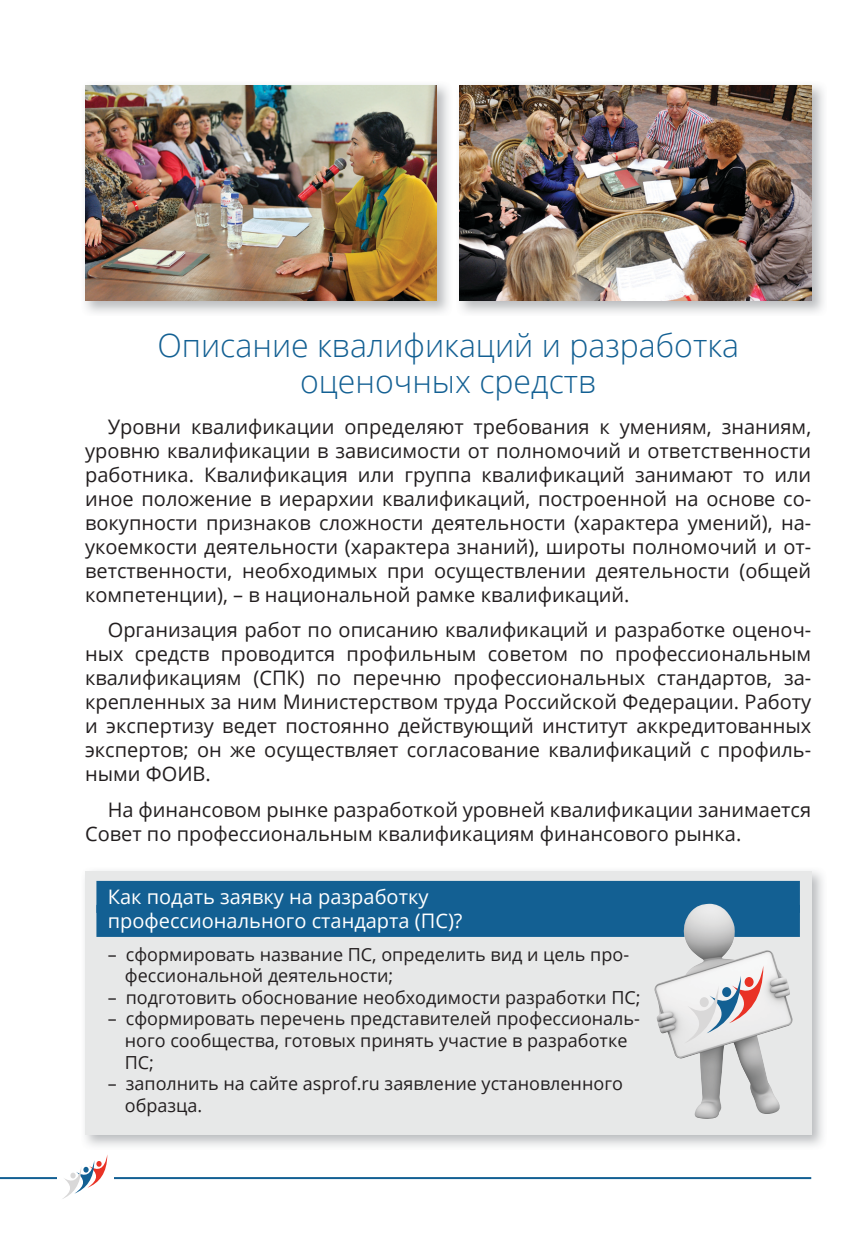
<style>
.page{position:relative;width:868px;height:1248px;background:#fff}
.page>*{position:absolute;margin:0;border:0;box-sizing:border-box;transform-origin:0 0}
.t1{font:300 32px/35.2px "Open Sans";color:#136093;text-align:center}
.t2{font:20px/24px "Open Sans";color:#231f20;text-align:justify}
.t3{font:20px/24px "Open Sans";color:#fff}
.t4{font:18px/21.6px "Open Sans";color:#231f20}
</style>
<div class="page">
<hr style="left:0;top:1176px;width:811px;height:2px;background:#136093">
<div style="left:57px;top:1165px;width:56px;height:23px;background:#fff"></div>
<svg style="left:62px;top:1156px;width:45px;height:43px"></svg>
<img style="left:85px;top:871px;width:738px;height:275px">
<div style="left:85px;top:871px;width:726px;height:263px;background:#e7e8e8"></div>
<div style="left:96px;top:880px;width:703px;height:32px;background:#136093"></div>
<div style="left:96px;top:904px;width:703px;height:32px;background:#136093"></div>
<img style="left:85px;top:85px;width:364px;height:228px">
<img style="left:85px;top:85px;width:352px;height:215px">
<img style="left:459px;top:85px;width:365px;height:228px">
<img style="left:459px;top:85px;width:352px;height:215px">
<img style="left:654px;top:903px;width:138px;height:215px">
<svg style="left:684px;top:965px;width:79px;height:78px"></svg>
<h1 class="t1" style="left:157px;top:327px;width:583px">Описание квалификаций и разработка оценочных средств</h1>
<p class="t2" style="left:85px;top:414px;width:727px;text-indent:23px">Уровни квалификации определяют требования к умениям, знаниям, уровню квалификации в зависимости от полномочий и ответственности работника. Квалификация или группа квалификаций занимают то или иное положение в иерархии квалификаций, построенной на основе со&shy;вокупности признаков сложности деятельности (характера умений), на&shy;укоемкости деятельности (характера знаний), широты полномочий и от&shy;ветственности, необходимых при осуществлении деятельности (общей компетенции), – в национальной рамке квалификаций.</p>
<p class="t2" style="left:85px;top:617px;width:727px;text-indent:23px">Организация работ по описанию квалификаций и разработке оценоч&shy;ных средств проводится профильным советом по профессиональным квалификациям (СПК) по перечню профессиональных стандартов, за&shy;крепленных за ним Министерством труда Российской Федерации. Работу и экспертизу ведет постоянно действующий институт аккредитованных экспертов; он же осуществляет согласование квалификаций с профиль&shy;ными ФОИВ.</p>
<p class="t2" style="left:85px;top:796px;width:727px;text-indent:23px">На финансовом рынке разработкой уровней квалификации занимается<br>Совет по профессиональным квалификациям финансового рынка.</p>
<p class="t3" style="left:108px;top:883px;width:356px">Как подать заявку на разработку профессионального стандарта (ПС)?</p>
<p class="t4" style="left:125px;top:942px;width:506px;text-indent:-17px">– сформировать название ПС, определить вид и цель про&shy;фессиональной деятельности;</p>
<p class="t4" style="left:108px;top:985px;width:534px">– подготовить обоснование необходимости разработки ПС;</p>
<p class="t4" style="left:125px;top:1007px;width:516px;text-indent:-17px">– сформировать перечень представителей профессиональ&shy;ного сообщества, готовых принять участие в разработке<br>ПС;</p>
<p class="t4" style="left:125px;top:1072px;width:499px;text-indent:-17px">– заполнить на сайте asprof.ru заявление установленного образца.</p>
</div>
